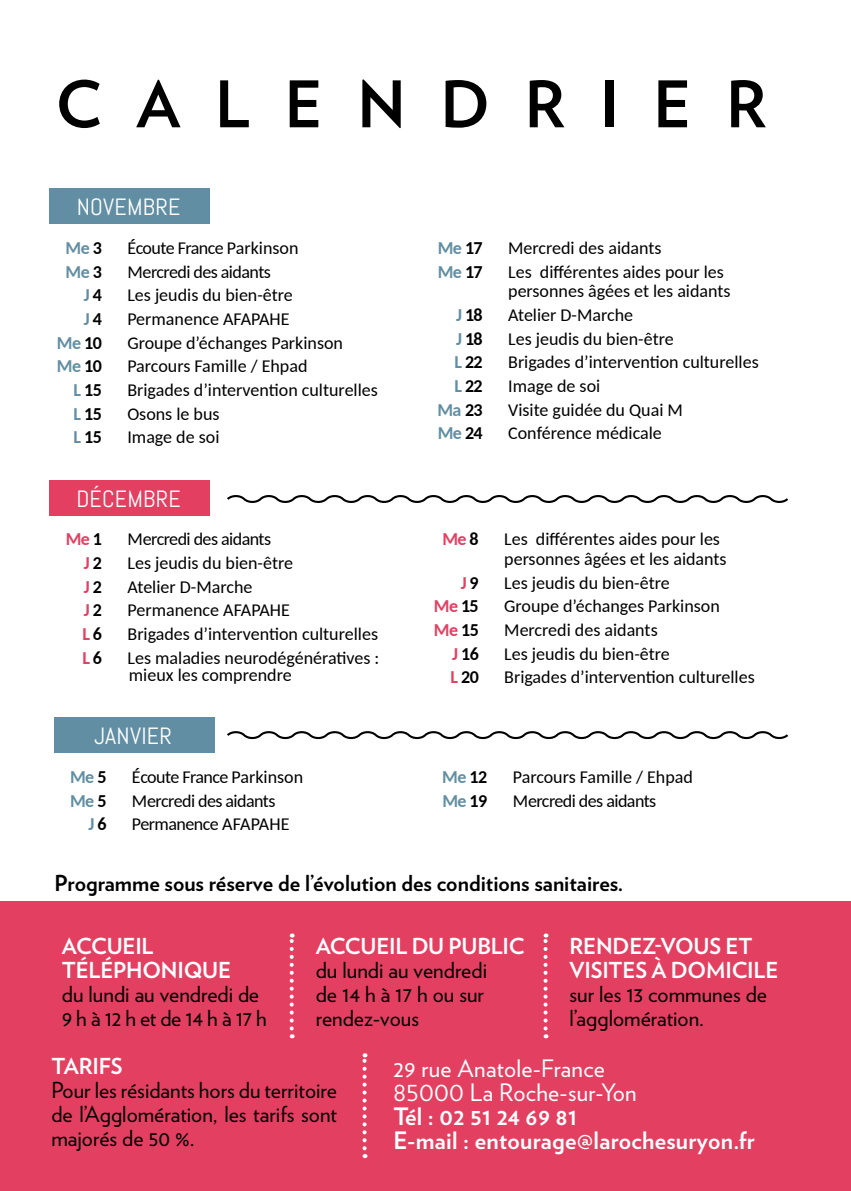
<style>
.page{position:relative;width:851px;height:1191px;background:#fff}
.page>*{position:absolute;margin:0;border:0;box-sizing:border-box;transform-origin:0 0}
.t1{font:700 64px "Verlag";letter-spacing:.54em;color:#000}
.t2{font:700 24px/24px "Verlag";letter-spacing:.01em;color:#fff}
.t3{font:23.6px "Abel";letter-spacing:.01em;color:#fff}
.t4{font:22px/24px "Verlag";color:#000}
.t5{font:700 22px/24px "Verlag";letter-spacing:-.01em;color:#fff}
.t6{font:700 22px "Verlag";color:#000}
.t7{font:18px/19.6px "Carlito";color:#000}
.t8{font:18px "Carlito";letter-spacing:-.03em;color:#000}
.t9{font:700 18px "Carlito";letter-spacing:-.03em;color:#618ea3}
.t10{font:18px "Carlito";letter-spacing:-.025em;color:#000}
.t11{font:700 18px "Carlito";letter-spacing:.07em;color:#000}
.t12{font:700 18px "Carlito";letter-spacing:.165em;color:#e33f61}
.s1{color:#000}
.s2{color:#618ea3}
.s3{color:#e33f61}
.s4{font-weight:400}
.s5{font-weight:400;font-size:22px}
</style>
<div class="page">
<div style="left:0;top:901px;width:850px;height:290px;background:#e33f61"></div>
<div style="left:50px;top:188px;width:160px;height:36px;background:#618ea3"></div>
<div style="left:54px;top:717px;width:160px;height:36px;background:#618ea3"></div>
<div style="left:50px;top:480px;width:160px;height:35px;background:#e33f61"></div>
<svg style="left:227px;top:495px;width:562px;height:8px"></svg>
<svg style="left:227px;top:731px;width:561px;height:9px"></svg>
<svg style="left:289px;top:933px;width:4px;height:95px"></svg>
<svg style="left:543px;top:933px;width:4px;height:95px"></svg>
<svg style="left:362px;top:1053px;width:4px;height:95px"></svg>
<h1 class="t1" style="left:56px;top:54px;width:712px">CALENDRIER</h1>
<h3 class="t3" style="left:77px;top:192px;width:105px">NOVEMBRE</h3>
<p class="t9" style="left:65px;top:235px;width:38px">Me <span class="s1">3</span></p>
<p class="t10" style="left:127px;top:235px;width:173px">Écoute France Parkinson</p>
<p class="t9" style="left:65px;top:259px;width:38px">Me <span class="s1">3</span></p>
<p class="t8" style="left:127px;top:259px;width:145px">Mercredi des aidants</p>
<p class="t9" style="left:84px;top:283px;width:20px">J<span class="s1">4</span></p>
<p class="t7" style="left:127px;top:284px;width:167px">Les jeudis du bien-être</p>
<p class="t9" style="left:84px;top:306px;width:20px">J <span class="s1">4</span></p>
<p class="t7" style="left:127px;top:308px;width:164px">Permanence AFAPAHE</p>
<p class="t9" style="left:57px;top:330px;width:46px">Me <span class="s1">10</span></p>
<p class="t7" style="left:127px;top:332px;width:217px">Groupe d’échanges Parkinson</p>
<p class="t9" style="left:57px;top:354px;width:46px">Me <span class="s1">10</span></p>
<p class="t7" style="left:127px;top:355px;width:181px">Parcours Famille / Ehpad</p>
<p class="t11" style="left:74px;top:377px;width:30px"><span class="s2">L</span>15</p>
<p class="t7" style="left:127px;top:379px;width:252px">Brigades d’intervention culturelles</p>
<p class="t11" style="left:74px;top:401px;width:30px"><span class="s2">L</span>15</p>
<p class="t7" style="left:127px;top:403px;width:94px">Osons le bus</p>
<p class="t11" style="left:74px;top:425px;width:30px"><span class="s2">L</span>15</p>
<p class="t7" style="left:127px;top:427px;width:94px">Image de soi</p>
<h3 class="t3" style="left:76px;top:483px;width:106px">DÉCEMBRE</h3>
<p class="t12" style="left:66px;top:527px;width:38px">Me<span class="s1">1</span></p>
<p class="t8" style="left:127px;top:527px;width:145px">Mercredi des aidants</p>
<p class="t12" style="left:84px;top:550px;width:20px">J<span class="s1">2</span></p>
<p class="t7" style="left:127px;top:552px;width:167px">Les jeudis du bien-être</p>
<p class="t12" style="left:84px;top:574px;width:20px">J<span class="s1">2</span></p>
<p class="t7" style="left:127px;top:576px;width:126px">Atelier D-Marche</p>
<p class="t12" style="left:84px;top:598px;width:20px">J <span class="s1">2</span></p>
<p class="t7" style="left:127px;top:600px;width:164px">Permanence AFAPAHE</p>
<p class="t12" style="left:82px;top:621px;width:21px">L<span class="s1">6</span></p>
<p class="t7" style="left:127px;top:623px;width:252px">Brigades d’intervention culturelles</p>
<p class="t12" style="left:82px;top:645px;width:21px">L<span class="s1">6</span></p>
<p class="t7" style="left:127px;top:648px;width:253px;line-height:17.6px">Les maladies neurodégénératives : mieux les comprendre</p>
<h3 class="t3" style="left:94px;top:720px;width:79px">JANVIER</h3>
<p class="t9" style="left:70px;top:764px;width:38px">Me <span class="s1">5</span></p>
<p class="t10" style="left:132px;top:764px;width:173px">Écoute France Parkinson</p>
<p class="t9" style="left:70px;top:788px;width:38px">Me <span class="s1">5</span></p>
<p class="t8" style="left:132px;top:788px;width:145px">Mercredi des aidants</p>
<p class="t9" style="left:88px;top:812px;width:20px">J <span class="s1">6</span></p>
<p class="t8" style="left:132px;top:812px;width:159px">Permanence AFAPAHE</p>
<p class="t9" style="left:437px;top:235px;width:46px">Me <span class="s1">17</span></p>
<p class="t7" style="left:508px;top:237px;width:155px">Mercredi des aidants</p>
<p class="t9" style="left:437px;top:259px;width:46px">Me <span class="s1">17</span></p>
<p class="t7" style="left:508px;top:261px;width:224px">Les différentes aides pour les personnes âgées et les aidants</p>
<p class="t11" style="left:456px;top:302px;width:28px"><span class="s2">J</span>18</p>
<p class="t7" style="left:508px;top:304px;width:126px">Atelier D-Marche</p>
<p class="t11" style="left:456px;top:326px;width:28px"><span class="s2">J</span>18</p>
<p class="t7" style="left:508px;top:328px;width:167px">Les jeudis du bien-être</p>
<p class="t11" style="left:454px;top:350px;width:30px"><span class="s2">L</span>22</p>
<p class="t7" style="left:508px;top:351px;width:252px">Brigades d’intervention culturelles</p>
<p class="t11" style="left:454px;top:373px;width:30px"><span class="s2">L</span>22</p>
<p class="t7" style="left:508px;top:375px;width:94px">Image de soi</p>
<p class="t9" style="left:437px;top:397px;width:47px">Ma <span class="s1">23</span></p>
<p class="t7" style="left:508px;top:399px;width:176px">Visite guidée du Quai M</p>
<p class="t9" style="left:437px;top:421px;width:46px">Me <span class="s1">24</span></p>
<p class="t7" style="left:508px;top:423px;width:155px">Conférence médicale</p>
<p class="t12" style="left:442px;top:527px;width:38px">Me<span class="s1">8</span></p>
<p class="t7" style="left:504px;top:529px;width:224px">Les différentes aides pour les personnes âgées et les aidants</p>
<p class="t12" style="left:460px;top:570px;width:20px">J<span class="s1">9</span></p>
<p class="t7" style="left:504px;top:572px;width:167px">Les jeudis du bien-être</p>
<p class="t12" style="left:433px;top:594px;width:46px">Me <span class="s1">15</span></p>
<p class="t7" style="left:504px;top:596px;width:217px">Groupe d’échanges Parkinson</p>
<p class="t12" style="left:433px;top:617px;width:46px">Me <span class="s1">15</span></p>
<p class="t7" style="left:504px;top:619px;width:155px">Mercredi des aidants</p>
<p class="t11" style="left:452px;top:641px;width:28px"><span class="s3">J</span>16</p>
<p class="t7" style="left:504px;top:643px;width:167px">Les jeudis du bien-être</p>
<p class="t11" style="left:450px;top:665px;width:30px"><span class="s3">L</span>20</p>
<p class="t7" style="left:504px;top:667px;width:252px">Brigades d’intervention culturelles</p>
<p class="t9" style="left:442px;top:764px;width:46px">Me <span class="s1">12</span></p>
<p class="t7" style="left:512px;top:766px;width:181px">Parcours Famille / Ehpad</p>
<p class="t9" style="left:442px;top:788px;width:46px">Me <span class="s1">19</span></p>
<p class="t8" style="left:512px;top:788px;width:145px">Mercredi des aidants</p>
<p class="t6" style="left:55px;top:866px;width:570px">Programme sous réserve de l’évolution des conditions sanitaires.</p>
<p class="t5" style="left:569px;top:933px;width:210px">RENDEZ-VOUS ET<br>VISITES À DOMICILE</p>
<p class="t4" style="left:569px;top:981px;width:199px">sur les 13 communes de l’agglomération.</p>
<h2 class="t2" style="left:393px;top:1055px;width:363px"><span class="s4">29 rue Anatole-France<br></span><span class="s5">85000</span> <span class="s4">La Roche-sur-Yon<br></span>Tél : 02 51 24 69 81<br>E-mail : entourage@larochesuryon.fr</h2>
<p class="t5" style="left:62px;top:933px;width:171px">ACCUEIL<br>TÉLÉPHONIQUE</p>
<p class="t4" style="left:62px;top:981px;width:206px">du lundi au vendredi de<br>9 h à 12 h et de 14 h à 17 h</p>
<p class="t5" style="left:315px;top:933px;width:210px">ACCUEIL DU PUBLIC</p>
<p class="t4" style="left:315px;top:957px;width:173px">du lundi au vendredi de 14 h à 17 h ou sur rendez-vous</p>
<p class="t5" style="left:51px;top:1053px;width:73px">TARIFS</p>
<p class="t4" style="left:51px;top:1077px;width:287px;text-align:justify">Pour les résidants hors du territoire de l’Agglomération, les tarifs sont majorés de 50 %.</p>
</div>
